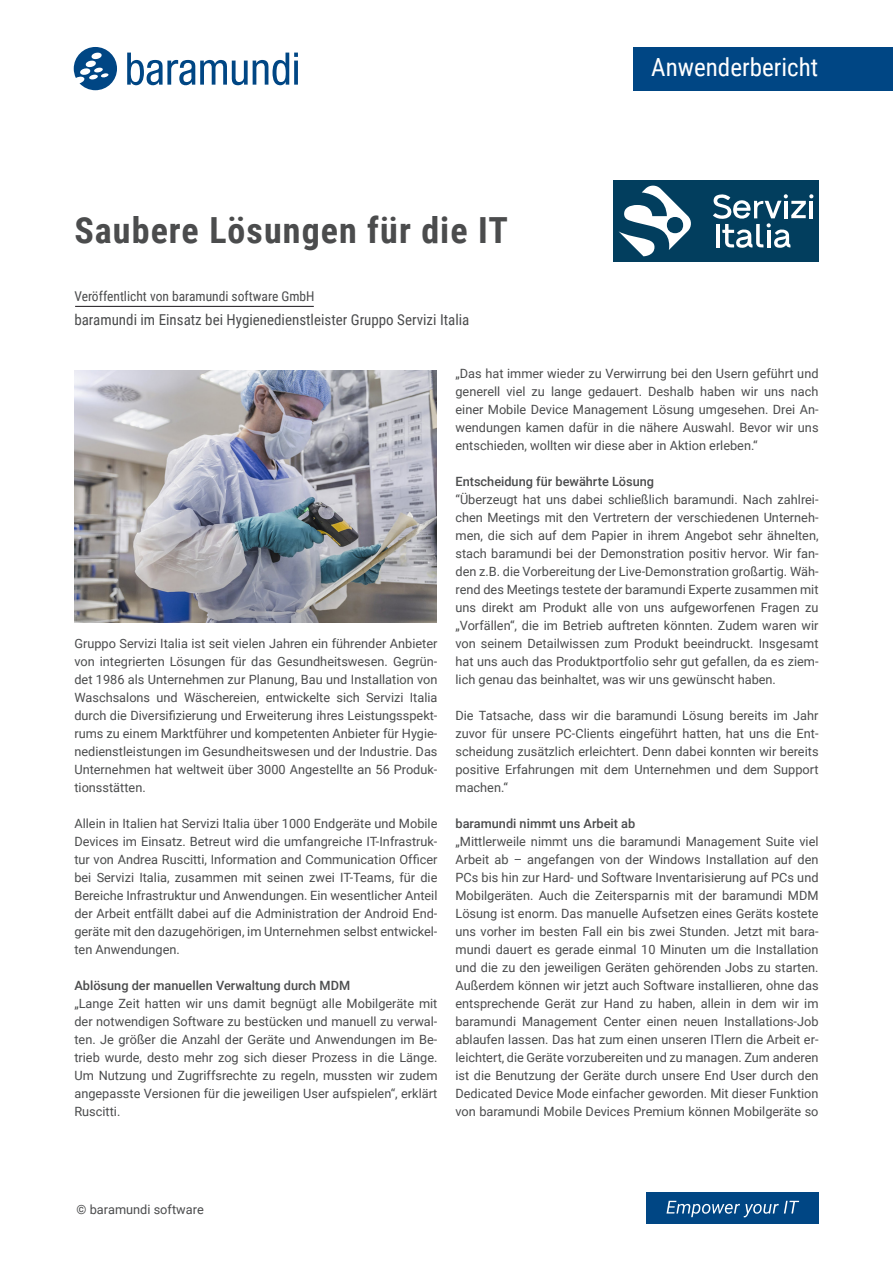
<style>
.page{position:relative;width:893px;height:1263px;background:#fff}
.page>*{position:absolute;margin:0;border:0;box-sizing:border-box;transform-origin:0 0}
.t1{font:700 36px "Roboto Condensed";letter-spacing:.03em;color:#4b4c4d}
.t2{font:25.05px "Roboto Condensed";color:#fff}
.t3{font:15px "Roboto Condensed";color:#4b4c4d}
.t4{font:13.5px "Roboto Condensed";color:#4b4c4d}
._05_Grundschrift{font:12.75px/18px "Roboto";color:#4b4c4d;text-align:justify}
._05_Grundschrift-2{font:500 12.75px "Roboto";color:#4b4c4d}
</style>
<div class="page">
<svg style="left:74px;top:47px;width:43px;height:43px"></svg>
<svg style="left:127px;top:53px;width:171px;height:32px"></svg>
<div style="left:633px;top:47px;width:260px;height:43px;background:#004684"></div>
<div style="left:646px;top:1193px;width:173px;height:31px;background:#004684"></div>
<svg style="left:666px;top:1201px;width:133px;height:16px"></svg>
<div style="left:613px;top:180px;width:206px;height:82px;background:#023e5e"></div>
<img style="left:74px;top:370px;width:363px;height:252px">
<svg style="left:713px;top:194px;width:100px;height:54px"></svg>
<svg style="left:618px;top:185px;width:73px;height:71px"></svg>
<hr style="left:75px;top:306px;width:239px;height:1px;background:#17151a">
<p class="t1" style="left:74px;top:205px;width:435px">Saubere Lösungen für die IT</p>
<p class="t4" style="left:74px;top:287px;width:242px">Veröffentlicht von baramundi software GmbH</p>
<p class="t3" style="left:74px;top:309px;width:397px">baramundi im Einsatz bei Hygienedienstleister Gruppo Servizi Italia</p>
<h2 class="t2" style="left:651px;top:50px;width:168px">Anwenderbericht</h2>
<p class="_05_Grundschrift" style="left:74px;top:634px;width:365px">Gruppo Servizi Italia ist seit vielen Jahren ein führender Anbieter von integrierten Lösungen für das Gesundheitswesen. Gegrün&shy;det 1986 als Unternehmen zur Planung, Bau und Installation von Waschsalons und Wäschereien, entwickelte sich Servizi Italia durch die Diversifizierung und Erweiterung ihres Leistungsspekt&shy;rums zu einem Marktführer und kompetenten Anbieter für Hygie&shy;nedienstleistungen im Gesundheitswesen und der Industrie. Das Unternehmen hat weltweit über 3000 Angestellte an 56 Produk&shy;tionsstätten.</p>
<p class="_05_Grundschrift" style="left:74px;top:814px;width:365px">Allein in Italien hat Servizi Italia über 1000 Endgeräte und Mobile Devices im Einsatz. Betreut wird die umfangreiche IT-Infrastruk&shy;tur von Andrea Ruscitti, Information and Communication Officer bei Servizi Italia, zusammen mit seinen zwei IT-Teams, für die Bereiche Infrastruktur und Anwendungen. Ein wesentlicher Anteil der Arbeit entfällt dabei auf die Administration der Android End&shy;geräte mit den dazugehörigen, im Unternehmen selbst entwickel&shy;ten Anwendungen.</p>
<p class="_05_Grundschrift-2" style="left:74px;top:977px;width:277px">Ablösung der manuellen Verwaltung durch MDM</p>
<p class="_05_Grundschrift" style="left:74px;top:994px;width:365px">„Lange Zeit hatten wir uns damit begnügt alle Mobilgeräte mit der notwendigen Software zu bestücken und manuell zu verwal&shy;ten. Je größer die Anzahl der Geräte und Anwendungen im Be&shy;trieb wurde, desto mehr zog sich dieser Prozess in die Länge.<br>Um Nutzung und Zugriffsrechte zu regeln, mussten wir zudem angepasste Versionen für die jeweiligen User aufspielen“, erklärt Ruscitti.</p>
<p class="_05_Grundschrift" style="left:455px;top:364px;width:365px">„Das hat immer wieder zu Verwirrung bei den Usern geführt und generell viel zu lange gedauert. Deshalb haben wir uns nach einer Mobile Device Management Lösung umgesehen. Drei An&shy;wendungen kamen dafür in die nähere Auswahl. Bevor wir uns entschieden, wollten wir diese aber in Aktion erleben.“</p>
<p class="_05_Grundschrift-2" style="left:455px;top:473px;width:200px">Entscheidung für bewährte Lösung</p>
<p class="_05_Grundschrift" style="left:455px;top:490px;width:365px">“Überzeugt hat uns dabei schließlich baramundi. Nach zahlrei&shy;chen Meetings mit den Vertretern der verschiedenen Unterneh&shy;men, die sich auf dem Papier in ihrem Angebot sehr ähnelten, stach baramundi bei der Demonstration positiv hervor. Wir fan&shy;den z.B. die Vorbereitung der Live-Demonstration großartig. Wäh&shy;rend des Meetings testete der baramundi Experte zusammen mit uns direkt am Produkt alle von uns aufgeworfenen Fragen zu „Vorfällen“, die im Betrieb auftreten könnten. Zudem waren wir von seinem Detailwissen zum Produkt beeindruckt. Insgesamt hat uns auch das Produktportfolio sehr gut gefallen, da es ziem&shy;lich genau das beinhaltet, was wir uns gewünscht haben.</p>
<p class="_05_Grundschrift" style="left:455px;top:706px;width:365px">Die Tatsache, dass wir die baramundi Lösung bereits im Jahr zuvor für unsere PC-Clients eingeführt hatten, hat uns die Ent&shy;scheidung zusätzlich erleichtert. Denn dabei konnten wir bereits positive Erfahrungen mit dem Unternehmen und dem Support machen.“</p>
<p class="_05_Grundschrift-2" style="left:455px;top:815px;width:181px">baramundi nimmt uns Arbeit ab</p>
<p class="_05_Grundschrift" style="left:455px;top:832px;width:365px">„Mittlerweile nimmt uns die baramundi Management Suite viel Arbeit ab – angefangen von der Windows Installation auf den PCs bis hin zur Hard- und Software Inventarisierung auf PCs und Mobilgeräten. Auch die Zeitersparnis mit der baramundi MDM Lösung ist enorm. Das manuelle Aufsetzen eines Geräts kostete uns vorher im besten Fall ein bis zwei Stunden. Jetzt mit bara&shy;mundi dauert es gerade einmal 10 Minuten um die Installation und die zu den jeweiligen Geräten gehörenden Jobs zu starten.<br>Außerdem können wir jetzt auch Software installieren, ohne das entsprechende Gerät zur Hand zu haben, allein in dem wir im baramundi Management Center einen neuen Installations-Job ablaufen lassen. Das hat zum einen unseren ITlern die Arbeit er&shy;leichtert, die Geräte vorzubereiten und zu managen. Zum anderen ist die Benutzung der Geräte durch unsere End User durch den Dedicated Device Mode einfacher geworden. Mit dieser Funktion von baramundi Mobile Devices Premium können Mobilgeräte so</p>
<p class="_05_Grundschrift" style="left:77px;top:1200px;width:129px">© baramundi software</p>
</div>
